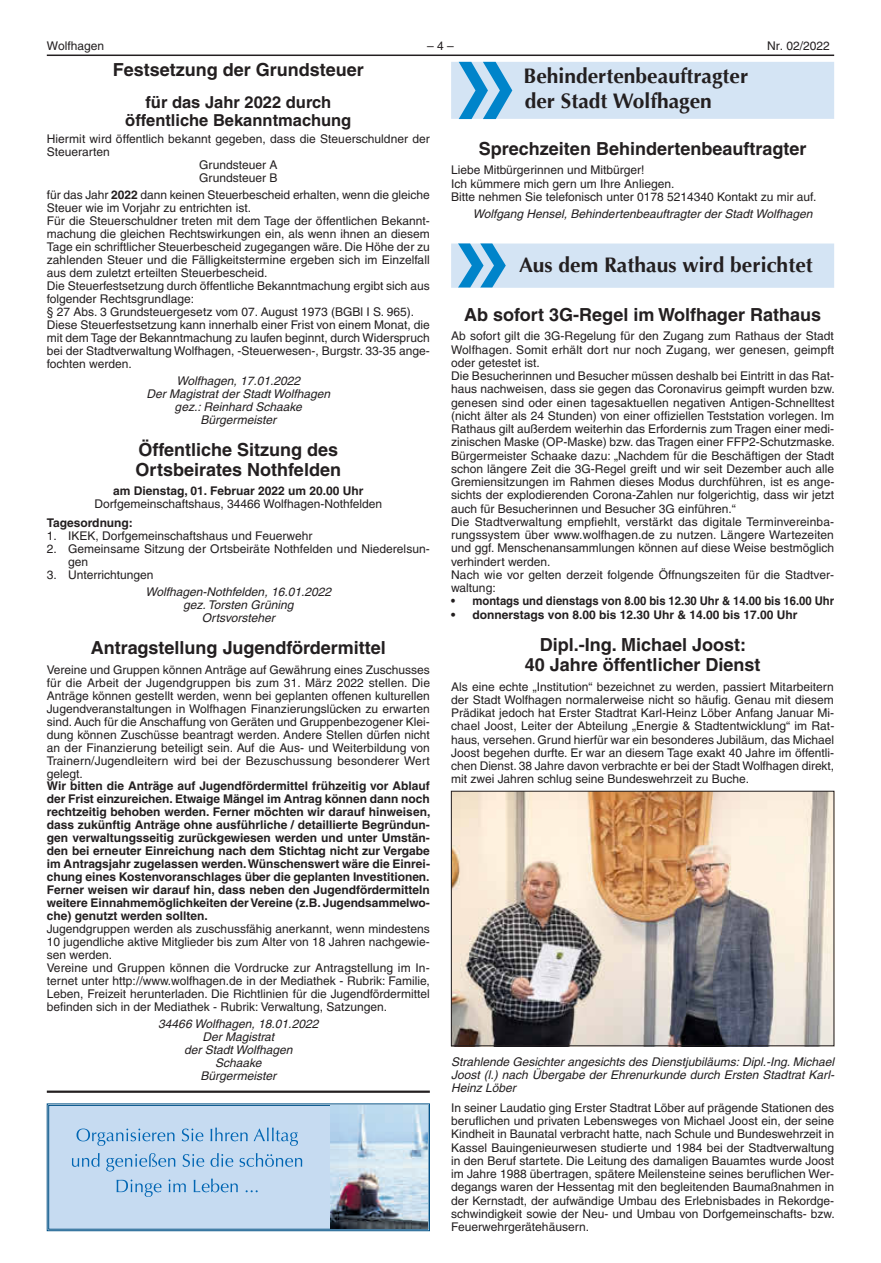
<style>
.page{position:relative;width:881px;height:1263px;background:#fff}
.page>*{position:absolute;margin:0;border:0;box-sizing:border-box;transform-origin:0 0}
.t1{font:600 condensed 159px "Myriad";color:#0084ca}
.t2{font:700 115.5px "Myriad";color:#0084ca}
.t3{font:700 21px/24.3px "Optima";color:#231f20}
.t4{font:700 18px/19.8px "Helvetica LT";color:#231f20;text-align:center}
.t5{font:700 16.5px/17.9px "Helvetica LT";color:#231f20;text-align:center}
.t6{font:12px/13.2px "Helvetica LT";color:#231f20}
.t7{font:700 12px/12.9px "Helvetica LT";color:#231f20;text-align:justify}
.t8{font:italic 12px/12.9px "Helvetica LT";color:#231f20;text-align:center}
.t9{font:700 12px "Helvetica LT";color:#231f20;scale:.94 1}
.s1{font-weight:700}
</style>
<div class="page">
<hr style="left:47px;top:55px;width:786px;height:1px;background:#231f20">
<div style="left:451px;top:62px;width:382px;height:57px;background:#d4e4f4"></div>
<div style="left:451px;top:244px;width:382px;height:44px;background:#d4e4f4"></div>
<img style="left:453px;top:793px;width:378px;height:251px">
<div style="left:451px;top:791px;width:382px;height:255px;border:1px solid #231f20"></div>
<div style="left:49px;top:1106px;width:378px;height:123px;background:#c6dbf1"></div>
<div style="left:47px;top:1103px;width:382px;height:128px;border:1px solid #005086"></div>
<div style="left:48px;top:1105px;width:380px;height:124px;border:1px solid #005086"></div>
<img style="left:330px;top:1105px;width:97px;height:123px">
<svg style="left:76px;top:1128px;width:98px;height:18px"></svg>
<svg style="left:182px;top:1128px;width:21px;height:13px"></svg>
<svg style="left:210px;top:1127px;width:37px;height:14px"></svg>
<svg style="left:253px;top:1127px;width:45px;height:19px"></svg>
<svg style="left:72px;top:1153px;width:28px;height:14px"></svg>
<svg style="left:106px;top:1153px;width:69px;height:18px"></svg>
<svg style="left:182px;top:1154px;width:22px;height:13px"></svg>
<svg style="left:210px;top:1153px;width:23px;height:14px"></svg>
<svg style="left:239px;top:1153px;width:63px;height:14px"></svg>
<svg style="left:116px;top:1179px;width:45px;height:18px"></svg>
<svg style="left:168px;top:1179px;width:18px;height:13px"></svg>
<svg style="left:194px;top:1178px;width:44px;height:14px"></svg>
<svg style="left:245px;top:1190px;width:12px;height:2px"></svg>
<hr style="left:47px;top:1090px;width:382px;height:3px;background:#231f20">
<p class="t6" style="left:47px;top:39px;width:59px">Wolfhagen</p>
<p class="t6" style="left:427px;top:39px;width:28px">– 4 –</p>
<p class="t6" style="left:766px;top:39px;width:64px">Nr. 02/2022</p>
<h1 class="t1" style="left:456px;top:-1px;width:60px">»</h1>
<h3 class="t3" style="left:523px;top:64px;width:226px">Behindertenbeauftragter der Stadt Wolfhagen</h3>
<h3 class="t4" style="left:478px;top:138px;width:329px">Sprechzeiten Behindertenbeauftragter</h3>
<p class="t6" style="left:451px;top:164px;width:367px">Liebe Mitbürgerinnen und Mitbürger!<br>Ich kümmere mich gern um Ihre Anliegen.<br>Bitte nehmen Sie telefonisch unter 0178 5214340 Kontakt zu mir auf.</p>
<p class="t8" style="left:472px;top:208px;width:341px">Wolfgang Hensel, Behindertenbeauftragter der Stadt Wolfhagen</p>
<h2 class="t2" style="left:455px;top:196px;width:55px">»</h2>
<h3 class="t4" style="left:113px;top:59px;width:253px">Festsetzung der Grundsteuer</h3>
<h3 class="t5" style="left:125px;top:93px;width:227px">für das Jahr 2022 durch öffentliche Bekanntmachung</h3>
<p class="t6" style="left:47px;top:132px;width:384px">Hiermit wird öffentlich bekannt gegeben, dass die Steuerschuldner der</p>
<p class="t6" style="left:47px;top:145px;width:65px">Steuerarten</p>
<p class="t6" style="left:199px;top:158px;width:80px">Grundsteuer A</p>
<p class="t6" style="left:199px;top:171px;width:80px">Grundsteuer B</p>
<p class="t6" style="left:47px;top:189px;width:384px">für das Jahr <span class="s1">2022</span> dann keinen Steuerbescheid erhalten, wenn die gleiche Steuer wie im Vorjahr zu entrichten ist.<br>Für die Steuerschuldner treten mit dem Tage der öffentlichen Bekannt&shy;machung die gleichen Rechtswirkungen ein, als wenn ihnen an diesem Tage ein schriftlicher Steuerbescheid zugegangen wäre. Die Höhe der zu zahlenden Steuer und die Fälligkeitstermine ergeben sich im Einzelfall aus dem zuletzt erteilten Steuerbescheid.<br>Die Steuerfestsetzung durch öffentliche Bekanntmachung ergibt sich aus folgender Rechtsgrundlage:<br>§ 27 Abs. 3 Grundsteuergesetz vom 07. August 1973 (BGBl I S. 965).<br>Diese Steuerfestsetzung kann innerhalb einer Frist von einem Monat, die mit dem Tage der Bekanntmachung zu laufen beginnt, durch Widerspruch bei der Stadtverwaltung Wolfhagen, -Steuerwesen-, Burgstr. 33-35 ange&shy;fochten werden.</p>
<p class="t8" style="left:146px;top:374px;width:185px">Wolfhagen, 17.01.2022<br>Der Magistrat der Stadt Wolfhagen gez.: Reinhard Schaake<br>Bürgermeister</p>
<h3 class="t4" style="left:136px;top:440px;width:207px;text-align:left">Öffentliche Sitzung des<br>Ortsbeirates Nothfelden</h3>
<p class="t7" style="left:113px;top:484px;width:252px">am Dienstag, 01. Februar 2022 um 20.00 Uhr</p>
<p class="t6" style="left:94px;top:497px;width:289px">Dorfgemeinschaftshaus, 34466 Wolfhagen-Nothfelden</p>
<p class="t7" style="left:47px;top:516px;width:88px">Tagesordnung:</p>
<p class="t6" style="left:47px;top:529px;width:267px">1. IKEK, Dorfgemeinschaftshaus und Feuerwehr</p>
<p class="t6" style="left:68px;top:542px;width:363px;text-indent:-21px">2. Gemeinsame Sitzung der Ortsbeiräte Nothfelden und Niederelsun&shy;gen</p>
<p class="t6" style="left:47px;top:568px;width:108px">3. Unterrichtungen</p>
<p class="t8" style="left:145px;top:586px;width:187px">Wolfhagen-Nothfelden, 16.01.2022 gez. Torsten Grüning<br>Ortsvorsteher</p>
<h3 class="t4" style="left:91px;top:638px;width:296px">Antragstellung Jugendfördermittel</h3>
<p class="t6" style="left:47px;top:663px;width:384px;text-align:justify">Vereine und Gruppen können Anträge auf Gewährung eines Zuschusses für die Arbeit der Jugendgruppen bis zum 31. März 2022 stellen. Die Anträge können gestellt werden, wenn bei geplanten offenen kulturellen Jugendveranstaltungen in Wolfhagen Finanzierungslücken zu erwarten sind. Auch für die Anschaffung von Geräten und Gruppenbezogener Klei&shy;dung können Zuschüsse beantragt werden. Andere Stellen dürfen nicht an der Finanzierung beteiligt sein. Auf die Aus- und Weiterbildung von Trainern/Jugendleitern wird bei der Bezuschussung besonderer Wert gelegt.</p>
<p class="t7" style="left:47px;top:780px;width:385px">Wir bitten die Anträge auf Jugendfördermittel frühzeitig vor Ablauf der Frist einzureichen. Etwaige Mängel im Antrag können dann noch rechtzeitig behoben werden. Ferner möchten wir darauf hinweisen, dass zukünftig Anträge ohne ausführliche / detaillierte Begründun&shy;gen verwaltungsseitig zurückgewiesen werden und unter Umstän&shy;den bei erneuter Einreichung nach dem Stichtag nicht zur Vergabe im Antragsjahr zugelassen werden. Wünschenswert wäre die Einrei&shy;chung eines Kostenvoranschlages über die geplanten Investitionen.<br>Ferner weisen wir darauf hin, dass neben den Jugendfördermitteln weitere Einnahmemöglichkeiten der Vereine (z.B. Jugendsammelwo&shy;che) genutzt werden sollten.</p>
<p class="t6" style="left:47px;top:922px;width:384px">Jugendgruppen werden als zuschussfähig anerkannt, wenn mindestens 10 jugendliche aktive Mitglieder bis zum Alter von 18 Jahren nachgewie&shy;sen werden.<br>Vereine und Gruppen können die Vordrucke zur Antragstellung im In&shy;ternet unter http://www.wolfhagen.de in der Mediathek - Rubrik: Familie, Leben, Freizeit herunterladen. Die Richtlinien für die Jugendfördermittel befinden sich in der Mediathek - Rubrik: Verwaltung, Satzungen.</p>
<p class="t8" style="left:158px;top:1017px;width:161px">34466 Wolfhagen, 18.01.2022<br>Der Magistrat<br>der Stadt Wolfhagen<br>Schaake<br>Bürgermeister</p>
<h3 class="t3" style="left:519px;top:253px;width:295px">Aus dem Rathaus wird berichtet</h3>
<h3 class="t4" style="left:464px;top:304px;width:358px">Ab sofort 3G-Regel im Wolfhager Rathaus</h3>
<p class="t6" style="left:451px;top:329px;width:385px">Ab sofort gilt die 3G-Regelung für den Zugang zum Rathaus der Stadt Wolfhagen. Somit erhält dort nur noch Zugang, wer genesen, geimpft oder getestet ist.<br>Die Besucherinnen und Besucher müssen deshalb bei Eintritt in das Rat&shy;haus nachweisen, dass sie gegen das Coronavirus geimpft wurden bzw. genesen sind oder einen tagesaktuellen negativen Antigen-Schnelltest (nicht älter als 24 Stunden) von einer offiziellen Teststation vorlegen. Im Rathaus gilt außerdem weiterhin das Erfordernis zum Tragen einer medi&shy;zinischen Maske (OP-Maske) bzw. das Tragen einer FFP2-Schutzmaske.<br>Bürgermeister Schaake dazu: „Nachdem für die Beschäftigen der Stadt schon längere Zeit die 3G-Regel greift und wir seit Dezember auch alle Gremiensitzungen im Rahmen dieses Modus durchführen, ist es ange&shy;sichts der explodierenden Corona-Zahlen nur folgerichtig, dass wir jetzt auch für Besucherinnen und Besucher 3G einführen.“<br>Die Stadtverwaltung empfiehlt, verstärkt das digitale Terminvereinba&shy;rungssystem über www.wolfhagen.de zu nutzen. Längere Wartezeiten und ggf. Menschenansammlungen können auf diese Weise bestmöglich verhindert werden.<br>Nach wie vor gelten derzeit folgende Öffnungszeiten für die Stadtver&shy;waltung:</p>
<p class="t9" style="left:451px;top:594px;width:409px">• montags und dienstags von 8.00 bis 12.30 Uhr &amp; 14.00 bis 16.00 Uhr</p>
<p class="t7" style="left:451px;top:608px;width:348px">• donnerstags von 8.00 bis 12.30 Uhr &amp; 14.00 bis 17.00 Uhr</p>
<h3 class="t4" style="left:524px;top:635px;width:237px">Dipl.-Ing. Michael Joost:<br>40 Jahre öffentlicher Dienst</h3>
<p class="t6" style="left:451px;top:680px;width:384px;text-align:justify">Als eine echte „Institution“ bezeichnet zu werden, passiert Mitarbeitern der Stadt Wolfhagen normalerweise nicht so häufig. Genau mit diesem Prädikat jedoch hat Erster Stadtrat Karl-Heinz Löber Anfang Januar Mi&shy;chael Joost, Leiter der Abteilung „Energie &amp; Stadtentwicklung“ im Rat&shy;haus, versehen. Grund hierfür war ein besonderes Jubiläum, das Michael Joost begehen durfte. Er war an diesem Tage exakt 40 Jahre im öffentli&shy;chen Dienst. 38 Jahre davon verbrachte er bei der Stadt Wolfhagen direkt, mit zwei Jahren schlug seine Bundeswehrzeit zu Buche.</p>
<p class="t8" style="left:451px;top:1055px;width:384px;text-align:justify">Strahlende Gesichter angesichts des Dienstjubiläums: Dipl.-Ing. Michael Joost (l.) nach Übergabe der Ehrenurkunde durch Ersten Stadtrat Karl-Heinz Löber</p>
<p class="t6" style="left:451px;top:1101px;width:385px;text-align:justify">In seiner Laudatio ging Erster Stadtrat Löber auf prägende Stationen des beruflichen und privaten Lebensweges von Michael Joost ein, der seine Kindheit in Baunatal verbracht hatte, nach Schule und Bundeswehrzeit in Kassel Bauingenieurwesen studierte und 1984 bei der Stadtverwaltung in den Beruf startete. Die Leitung des damaligen Bauamtes wurde Joost im Jahre 1988 übertragen, spätere Meilensteine seines beruflichen Wer&shy;degangs waren der Hessentag mit den begleitenden Baumaßnahmen in der Kernstadt, der aufwändige Umbau des Erlebnisbades in Rekordge&shy;schwindigkeit sowie der Neu- und Umbau von Dorfgemeinschafts- bzw.<br>Feuerwehrgerätehäusern.</p>
</div>
